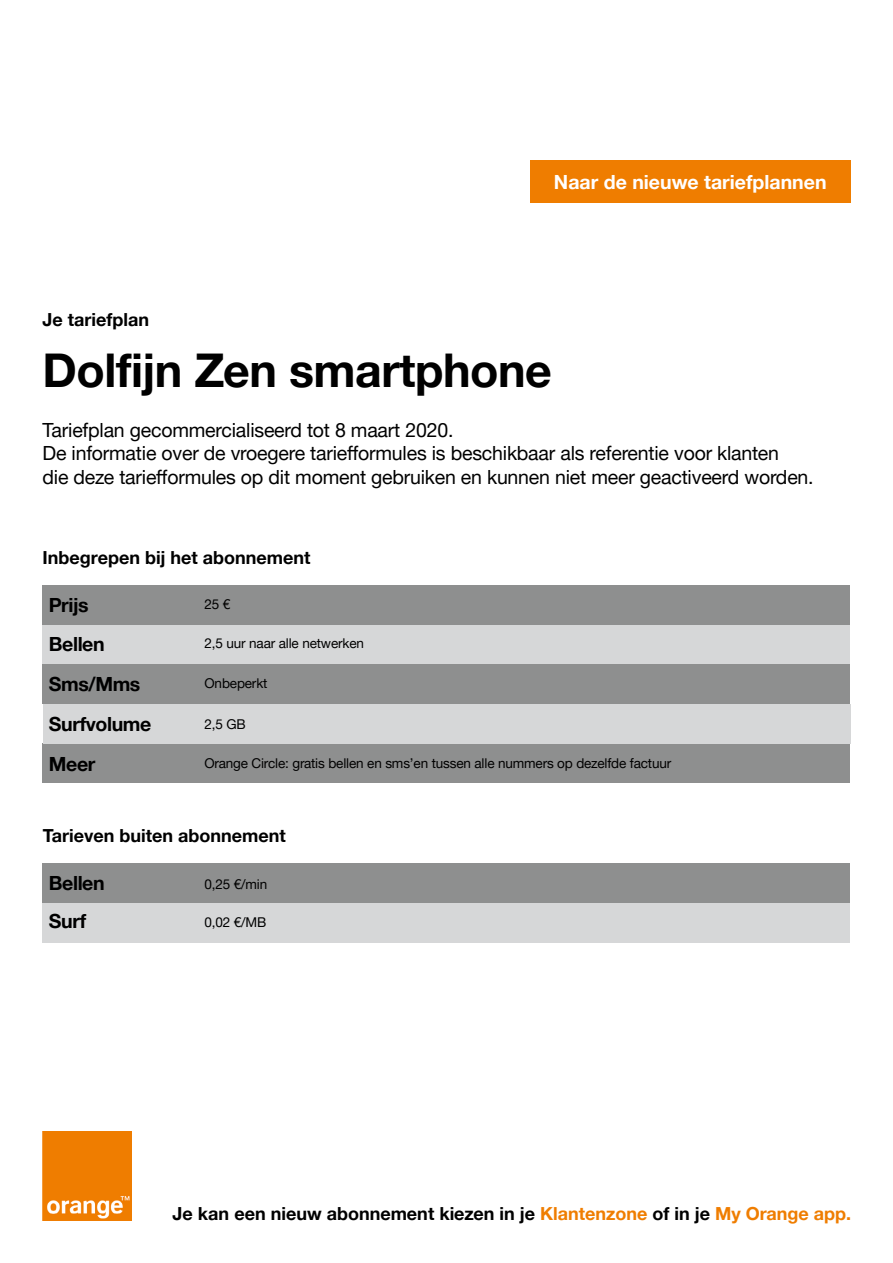
<style>
.page{position:relative;width:893px;height:1263px;background:#fff}
.page>*{position:absolute;margin:0;border:0;box-sizing:border-box;transform-origin:0 0}
.t1{font:700 46.5px "Helvetica Neue";letter-spacing:-.01em;color:#000}
.t2{font:19.5px/23.4px "Helvetica Neue";letter-spacing:-.01em;color:#000}
.t3{font:700 19.5px/39.9px "Helvetica Neue";letter-spacing:-.02em;color:#000}
.t4{font:700 19.5px "Helvetica Neue";color:#fff}
.t5{font:700 18px "Helvetica Neue";color:#000}
.t6{font:13.5px "Helvetica Neue";letter-spacing:-.01em;color:#000}
.s1{color:#ef7d00}
</style>
<div class="page">
<img style="left:43px;top:1131px;width:89px;height:89px">
<div style="left:530px;top:160px;width:320px;height:42px;background:#ef7d00"></div>
<div style="left:43px;top:585px;width:807px;height:40px;background:#8e8f8f"></div>
<div style="left:43px;top:625px;width:807px;height:40px;background:#d6d7d8"></div>
<div style="left:43px;top:863px;width:807px;height:40px;background:#8e8f8f"></div>
<div style="left:43px;top:664px;width:807px;height:40px;background:#8e8f8f"></div>
<div style="left:43px;top:903px;width:807px;height:39px;background:#d6d7d8"></div>
<div style="left:43px;top:743px;width:807px;height:40px;background:#8e8f8f"></div>
<div style="left:43px;top:704px;width:807px;height:39px;background:#d6d7d8"></div>
<p class="t4" style="left:554px;top:170px;width:274px">Naar de nieuwe tariefplannen</p>
<p class="t5" style="left:43px;top:309px;width:108px">Je tariefplan</p>
<h1 class="t1" style="left:43px;top:342px;width:511px">Dolfijn Zen smartphone</h1>
<p class="t2" style="left:43px;top:418px;width:773px">Tariefplan gecommercialiseerd tot 8 maart 2020.<br>De informatie over de vroegere tariefformules is beschikbaar als referentie voor klanten<br>die deze tariefformules op dit moment gebruiken en kunnen niet meer geactiveerd worden.</p>
<p class="t5" style="left:43px;top:547px;width:269px">Inbegrepen bij het abonnement</p>
<p class="t3" style="left:49px;top:584px;width:104px">Prijs<br>Bellen<br>Sms/Mms<br>Surfvolume<br>Meer</p>
<p class="t6" style="left:205px;top:596px;width:27px">25 €</p>
<p class="t6" style="left:205px;top:635px;width:161px">2,5 uur naar alle netwerken</p>
<p class="t6" style="left:205px;top:675px;width:64px">Onbeperkt</p>
<p class="t6" style="left:205px;top:716px;width:43px">2,5 GB</p>
<p class="t6" style="left:205px;top:755px;width:468px">Orange Circle: gratis bellen en sms’en tussen alle nummers op dezelfde factuur</p>
<p class="t5" style="left:43px;top:824px;width:245px">Tarieven buiten abonnement</p>
<p class="t3" style="left:49px;top:863px;width:57px;line-height:38.5px">Bellen<br>Surf</p>
<p class="t6" style="left:205px;top:875px;width:64px">0,25 €/min</p>
<p class="t6" style="left:205px;top:913px;width:63px">0,02 €/MB</p>
<p class="t5" style="left:173px;top:1203px;width:680px">Je kan een nieuw abonnement kiezen in je <span class="s1">Klantenzone</span> of in je <span class="s1">My Orange app.</span></p>
</div>
